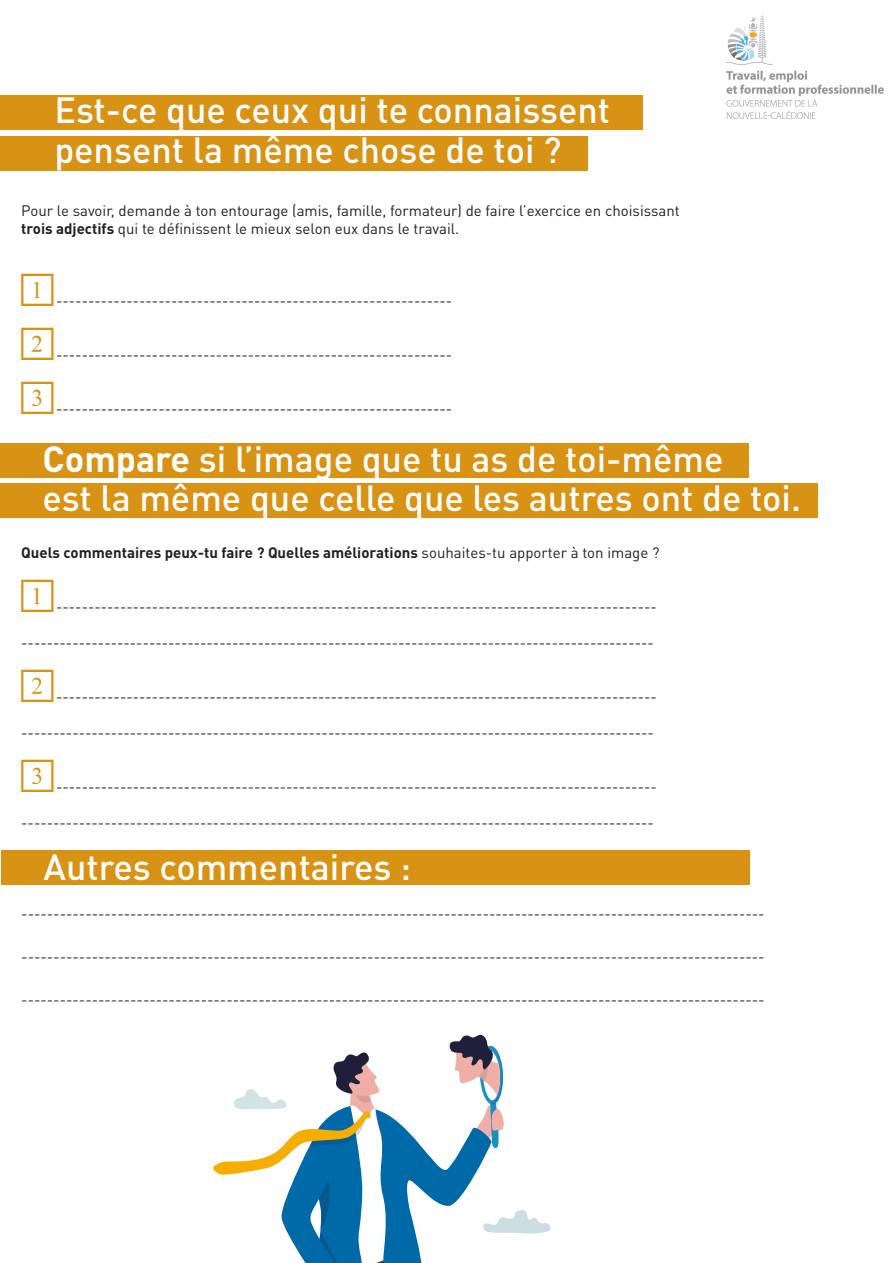
<style>
.page{position:relative;width:893px;height:1263px;background:#fff}
.page>*{position:absolute;margin:0;border:0;box-sizing:border-box;transform-origin:0 0}
.t1{font:500 36px/39.6px "DIN Pro";color:#fff}
.t2{font:18px "Minion Pro";color:#231f20}
.t3{font:15px/18px "DIN Pro";color:#231f20}
.t4{font:700 15px "DIN Pro";color:#231f20}
.s1{font-weight:700}
.s2{font-family:"CD Numbers";font-size:24px;color:#d89214}
.s3{font-weight:400}
</style>
<div class="page">
<div style="left:0;top:136px;width:588px;height:34px;background:#d89214"></div>
<div style="left:0;top:96px;width:642px;height:34px;background:#d89214"></div>
<div style="left:0;top:483px;width:818px;height:35px;background:#d89214"></div>
<div style="left:0;top:443px;width:748px;height:35px;background:#d89214"></div>
<div style="left:1px;top:850px;width:748px;height:35px;background:#d89214"></div>
<svg style="left:213px;top:1034px;width:338px;height:229px"></svg>
<img style="left:726px;top:13px;width:157px;height:106px">
<p class="t1" style="left:54px;top:89px;width:557px">Est-ce que ceux qui te connaissent pensent la même chose de toi ?</p>
<p class="t3" style="left:21px;top:201px;width:660px">Pour le savoir, demande à ton entourage (amis, famille, formateur) de faire l’exercice en choisissant <span class="s1">trois adjectifs</span> qui te définissent le mieux selon eux dans le travail.</p>
<p class="t3" style="left:21px;top:291px;width:433px"><span class="s2">1</span>--------------------------------------------------------------</p>
<p class="t3" style="left:21px;top:345px;width:433px"><span class="s2">2</span>--------------------------------------------------------------</p>
<p class="t3" style="left:21px;top:399px;width:433px"><span class="s2">3</span>--------------------------------------------------------------</p>
<p class="t1" style="left:43px;top:437px;width:682px"><span class="s1">Compare</span> si l’image que tu as de toi-même</p>
<p class="t1" style="left:43px;top:477px;width:760px">est la même que celle que les autres ont de toi.</p>
<p class="t4" style="left:21px;top:542px;width:640px">Quels commentaires peux-tu faire ? Quelles améliorations <span class="s3">souhaites-tu apporter à ton image ?</span></p>
<p class="t3" style="left:21px;top:597px;width:637px"><span class="s2">1</span>----------------------------------------------------------------------------------------------</p>
<p class="t3" style="left:21px;top:633px;width:634px">---------------------------------------------------------------------------------------------------</p>
<p class="t3" style="left:21px;top:687px;width:637px"><span class="s2">2</span>----------------------------------------------------------------------------------------------</p>
<p class="t3" style="left:21px;top:723px;width:634px">---------------------------------------------------------------------------------------------------</p>
<p class="t3" style="left:21px;top:777px;width:637px"><span class="s2">3</span>----------------------------------------------------------------------------------------------</p>
<p class="t3" style="left:21px;top:813px;width:634px">---------------------------------------------------------------------------------------------------</p>
<p class="t1" style="left:44px;top:846px;width:369px">Autres commentaires :</p>
<p class="t2" style="left:21px;top:901px;width:745px">--------------------------------------------------------------------------------------------------------------------</p>
<p class="t2" style="left:21px;top:944px;width:745px">--------------------------------------------------------------------------------------------------------------------</p>
<p class="t2" style="left:21px;top:987px;width:745px">--------------------------------------------------------------------------------------------------------------------</p>
</div>
